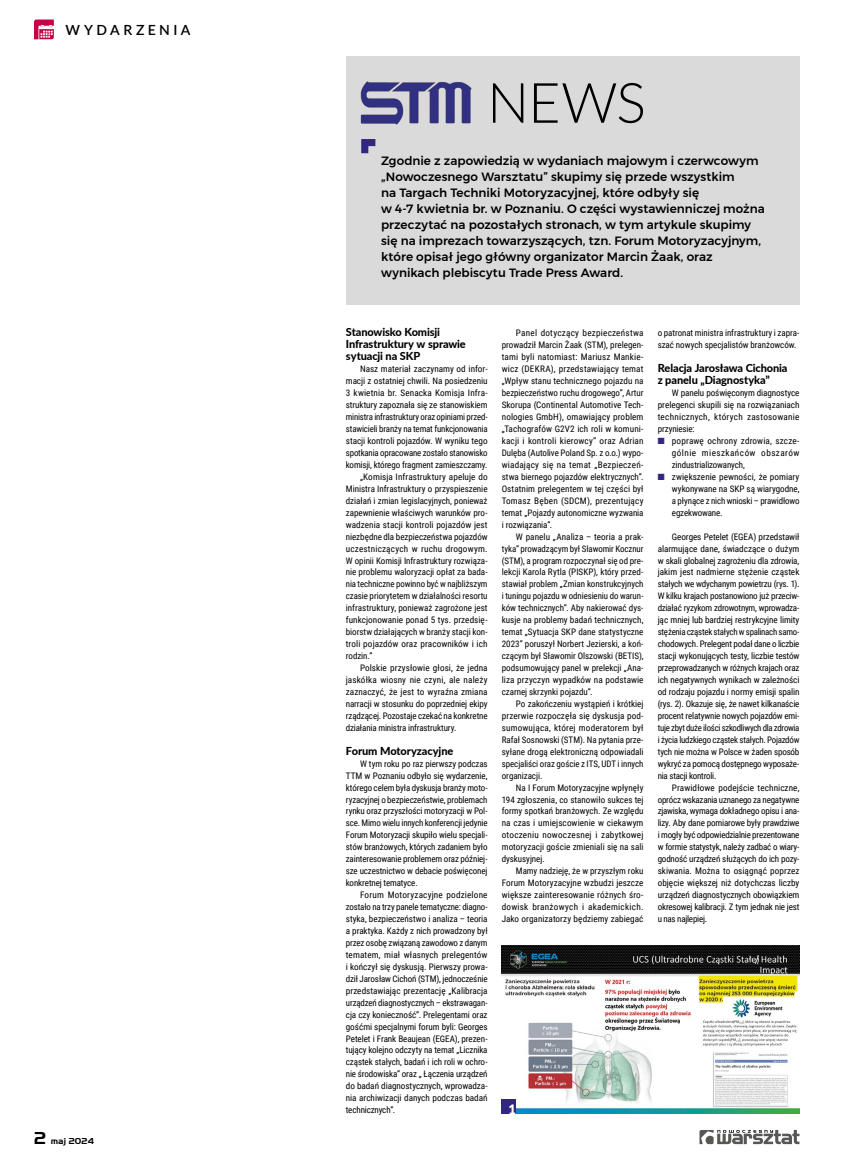
<style>
.page{position:relative;width:842px;height:1163px;background:#fff}
.page>*{position:absolute;margin:0;border:0;box-sizing:border-box;transform-origin:0 0}
.t1{font:600 14px "Lato";letter-spacing:.25em;color:#000}
.t2{font:900 13px "Lato";color:#fff}
.t3{font:500 12px/16px "Montserrat";color:#000}
.t4{font:800 11px/11.9px "Lato";letter-spacing:-.01em;color:#000}
.t5{font:9px/11.9px "Roboto Condensed";letter-spacing:-.005em;color:#000;text-align:justify}
.t6{font:9px "Roboto Condensed";letter-spacing:.02em;color:#000}
.t7{font:700 9px "Handel Gothic DOT";letter-spacing:.015em;color:#000}
.s1{font-size:18px}
.s2{color:#312783}
</style>
<div class="page">
<div style="left:346px;top:57px;width:453px;height:248px;background:#dadada"></div>
<img style="left:360px;top:81px;width:112px;height:44px">
<svg style="left:493px;top:83px;width:150px;height:40px"></svg>
<svg style="left:361px;top:139px;width:14px;height:14px"></svg>
<img style="left:502px;top:945px;width:297px;height:168px">
<div style="left:502px;top:1099px;width:14px;height:14px;background:#312783"></div>
<svg style="left:699px;top:1130px;width:100px;height:13px"></svg>
<svg style="left:34px;top:20px;width:20px;height:19px"></svg>
<h1 class="t1" style="left:65px;top:20px;width:127px">WYDARZENIA</h1>
<p class="t7" style="left:34px;top:1135px;width:61px"><span class="s1">2</span> maj 2024</p>
<p class="t3" style="left:381px;top:152px;width:385px">Zgodnie z zapowiedzią w wydaniach majowym i czerwcowym „Nowoczesnego Warsztatu” skupimy się przede wszystkim<br>na Targach Techniki Motoryzacyjnej, które odbyły się<br>w 4-7 kwietnia br. w Poznaniu. O części wystawienniczej można przeczytać na pozostałych stronach, w tym artykule skupimy się na imprezach towarzyszących, tzn. Forum Motoryzacyjnym, które opisał jego główny organizator Marcin Żaak, oraz wynikach plebiscytu Trade Press Award.</p>
<p class="t4" style="left:346px;top:326px;width:121px">Stanowisko Komisji<br>Infrastruktury w sprawie sytuacji na SKP</p>
<p class="t5" style="left:360px;top:363px;width:129px">Nasz materiał zaczynamy od infor-</p>
<p class="t5" style="left:346px;top:375px;width:143px">macji z ostatniej chwili. Na posiedzeniu</p>
<p class="t5" style="left:346px;top:386px;width:143px">3 kwietnia br. Senacka Komisja Infra-</p>
<p class="t5" style="left:346px;top:398px;width:143px">struktury zapoznała się ze stanowiskiem</p>
<p class="t5" style="left:346px;top:410px;width:143px">ministra infrastruktury oraz opiniami przed-</p>
<p class="t5" style="left:346px;top:422px;width:143px">stawicieli branży na temat funkcjonowania</p>
<p class="t5" style="left:346px;top:434px;width:143px">stacji kontroli pojazdów. W wyniku tego</p>
<p class="t5" style="left:346px;top:446px;width:143px">spotkania opracowane zostało stanowisko</p>
<p class="t5" style="left:346px;top:458px;width:143px">komisji, którego fragment zamieszczamy.</p>
<p class="t5" style="left:360px;top:470px;width:129px">„Komisja Infrastruktury apeluje do</p>
<p class="t5" style="left:346px;top:482px;width:143px">Ministra Infrastruktury o przyspieszenie</p>
<p class="t5" style="left:346px;top:494px;width:143px">działań i zmian legislacyjnych, ponieważ</p>
<p class="t5" style="left:346px;top:506px;width:143px">zapewnienie właściwych warunków pro-</p>
<p class="t5" style="left:346px;top:518px;width:143px">wadzenia stacji kontroli pojazdów jest</p>
<p class="t5" style="left:346px;top:530px;width:143px">niezbędne dla bezpieczeństwa pojazdów</p>
<p class="t6" style="left:346px;top:542px;width:143px">uczestniczących w ruchu drogowym.</p>
<p class="t5" style="left:346px;top:554px;width:143px">W opinii Komisji Infrastruktury rozwiąza-</p>
<p class="t5" style="left:346px;top:566px;width:143px">nie problemu waloryzacji opłat za bada-</p>
<p class="t5" style="left:346px;top:578px;width:143px">nia techniczne powinno być w najbliższym</p>
<p class="t5" style="left:346px;top:589px;width:143px">czasie priorytetem w działalności resortu</p>
<p class="t5" style="left:346px;top:601px;width:143px">infrastruktury, ponieważ zagrożone jest</p>
<p class="t5" style="left:346px;top:613px;width:143px">funkcjonowanie ponad 5 tys. przedsię-</p>
<p class="t5" style="left:346px;top:625px;width:143px">biorstw działających w branży stacji kon-</p>
<p class="t5" style="left:346px;top:637px;width:143px">troli pojazdów oraz pracowników i ich</p>
<p class="t5" style="left:346px;top:649px;width:28px">rodzin.”</p>
<p class="t5" style="left:360px;top:661px;width:129px">Polskie przysłowie głosi, że jedna</p>
<p class="t5" style="left:346px;top:673px;width:143px">jaskółka wiosny nie czyni, ale należy</p>
<p class="t5" style="left:346px;top:685px;width:143px">zaznaczyć, że jest to wyraźna zmiana</p>
<p class="t5" style="left:346px;top:697px;width:143px">narracji w stosunku do poprzedniej ekipy</p>
<p class="t5" style="left:346px;top:709px;width:143px">rządzącej. Pozostaje czekać na konkretne</p>
<p class="t5" style="left:346px;top:721px;width:112px">działania ministra infrastruktury.</p>
<p class="t4" style="left:346px;top:744px;width:109px">Forum Motoryzacyjne</p>
<p class="t5" style="left:346px;top:757px;width:143px;text-indent:14px">W tym roku po raz pierwszy podczas TTM w Poznaniu odbyło się wydarzenie, którego celem była dyskusja branży moto&shy;ryzacyjnej o bezpieczeństwie, problemach rynku oraz przyszłości motoryzacji w Pol&shy;sce. Mimo wielu innych konferencji jedynie Forum Motoryzacji skupiło wielu specjali&shy;stów branżowych, których zadaniem było zainteresowanie problemem oraz później&shy;sze uczestnictwo w debacie poświęconej konkretnej tematyce.</p>
<p class="t5" style="left:346px;top:888px;width:143px;text-indent:14px">Forum Motoryzacyjne podzielone zostało na trzy panele tematyczne: diagno&shy;styka, bezpieczeństwo i analiza – teoria a praktyka. Każdy z nich prowadzony był przez osobę związaną zawodowo z danym tematem, miał własnych prelegentów i kończył się dyskusją. Pierwszy prowa&shy;dził Jarosław Cichoń (STM), jednocześnie przedstawiając prezentację „Kalibracja urządzeń diagnostycznych – ekstrawagan&shy;cja czy konieczność”. Prelegentami oraz gośćmi specjalnymi forum byli: Georges Petelet i Frank Beaujean (EGEA), prezen&shy;tujący kolejno odczyty na temat „Licznika cząstek stałych, badań i ich roli w ochro&shy;nie środowiska” oraz „ Łączenia urządzeń do badań diagnostycznych, wprowadza&shy;nia archiwizacji danych podczas badań technicznych”.</p>
<p class="t5" style="left:502px;top:327px;width:143px;text-indent:14px">Panel dotyczący bezpieczeństwa prowadził Marcin Żaak (STM), prelegen&shy;tami byli natomiast: Mariusz Mankie&shy;wicz (DEKRA), przedstawiający temat „Wpływ stanu technicznego pojazdu na bezpieczeństwo ruchu drogowego”, Artur Skorupa (Continental Automotive Tech&shy;nologies GmbH), omawiający problem „Tachografów G2V2 ich roli w komuni&shy;kacji i kontroli kierowcy” oraz Adrian Dulęba (Autolive Poland Sp. z o.o.) wypo&shy;wiadający się na temat „Bezpieczeń&shy;stwa biernego pojazdów elektrycznych”.<br>Ostatnim prelegentem w tej części był Tomasz Bęben (SDCM), prezentujący temat „Pojazdy autonomiczne wyzwania i rozwiązania”.</p>
<p class="t5" style="left:502px;top:530px;width:143px;text-indent:14px">W panelu „Analiza – teoria a prak&shy;tyka” prowadzącym był Sławomir Kocznur (STM), a program rozpoczynał się od pre&shy;lekcji Karola Rytla (PISKP), który przed&shy;stawiał problem „Zmian konstrukcyjnych i tuningu pojazdu w odniesieniu do warun&shy;ków technicznych”. Aby nakierować dys&shy;kusje na problemy badań technicznych, temat „Sytuacja SKP dane statystyczne 2023” poruszył Norbert Jezierski, a koń&shy;czącym był Sławomir Olszowski (BETIS), podsumowujący panel w prelekcji „Ana&shy;liza przyczyn wypadków na podstawie czarnej skrzynki pojazdu”.</p>
<p class="t5" style="left:502px;top:697px;width:143px;text-indent:14px">Po zakończeniu wystąpień i krótkiej przerwie rozpoczęła się dyskusja pod&shy;sumowująca, której moderatorem był Rafał Sosnowski (STM). Na pytania prze&shy;syłane drogą elektroniczną odpowiadali specjaliści oraz goście z ITS, UDT i innych organizacji.</p>
<p class="t5" style="left:502px;top:781px;width:143px;text-indent:14px">Na I Forum Motoryzacyjne wpłynęły 194 zgłoszenia, co stanowiło sukces tej formy spotkań branżowych. Ze względu na czas i umiejscowienie w ciekawym otoczeniu nowoczesnej i zabytkowej motoryzacji goście zmieniali się na sali dyskusyjnej.</p>
<p class="t5" style="left:502px;top:864px;width:143px;text-indent:14px">Mamy nadzieję, że w przyszłym roku Forum Motoryzacyjne wzbudzi jeszcze większe zainteresowanie różnych śro&shy;dowisk branżowych i akademickich.<br>Jako organizatorzy będziemy zabiegać</p>
<p class="t5" style="left:658px;top:327px;width:143px">o patronat ministra infrastruktury i zapra&shy;szać nowych specjalistów branżowców.</p>
<p class="t4" style="left:658px;top:362px;width:131px">Relacja Jarosława Cichonia z panelu „Diagnostyka”</p>
<p class="t5" style="left:658px;top:386px;width:143px;text-indent:14px">W panelu poświęconym diagnostyce prelegenci skupili się na rozwiązaniach technicznych, których zastosowanie przyniesie:</p>
<p class="t5" style="left:672px;top:434px;width:129px;text-indent:-14px"><span class="s2">■</span> poprawę ochrony zdrowia, szcze&shy;gólnie mieszkańców obszarów zindustrializowanych,</p>
<p class="t5" style="left:672px;top:470px;width:129px;text-indent:-14px"><span class="s2">■</span> zwiększenie pewności, że pomiary wykonywane na SKP są wiarygodne, a płynące z nich wnioski – prawidłowo egzekwowane.</p>
<p class="t5" style="left:658px;top:530px;width:143px;text-indent:14px">Georges Petelet (EGEA) przedstawił alarmujące dane, świadczące o dużym w skali globalnej zagrożeniu dla zdrowia, jakim jest nadmierne stężenie cząstek stałych we wdychanym powietrzu (rys. 1).<br>W kilku krajach postanowiono już przeciw&shy;działać ryzykom zdrowotnym, wprowadza&shy;jąc mniej lub bardziej restrykcyjne limity stężenia cząstek stałych w spalinach samo&shy;chodowych. Prelegent podał dane o liczbie stacji wykonujących testy, liczbie testów przeprowadzanych w różnych krajach oraz ich negatywnych wynikach w zależności od rodzaju pojazdu i normy emisji spalin (rys. 2). Okazuje się, że nawet kilkanaście procent relatywnie nowych pojazdów emi&shy;tuje zbyt duże ilości szkodliwych dla zdrowia i życia ludzkiego cząstek stałych. Pojazdów tych nie można w Polsce w żaden sposób wykryć za pomocą dostępnego wyposaże&shy;nia stacji kontroli.</p>
<p class="t5" style="left:658px;top:781px;width:143px;text-indent:14px">Prawidłowe podejście techniczne, oprócz wskazania uznanego za negatywne zjawiska, wymaga dokładnego opisu i ana&shy;lizy. Aby dane pomiarowe były prawdziwe i mogły być odpowiedzialnie prezentowane w formie statystyk, należy zadbać o wiary&shy;godność urządzeń służących do ich pozy&shy;skiwania. Można to osiągnąć poprzez objęcie większej niż dotychczas liczby urządzeń diagnostycznych obowiązkiem okresowej kalibracji. Z tym jednak nie jest u nas najlepiej.</p>
<h2 class="t2" style="left:508px;top:1098px;width:9px">1</h2>
</div>
